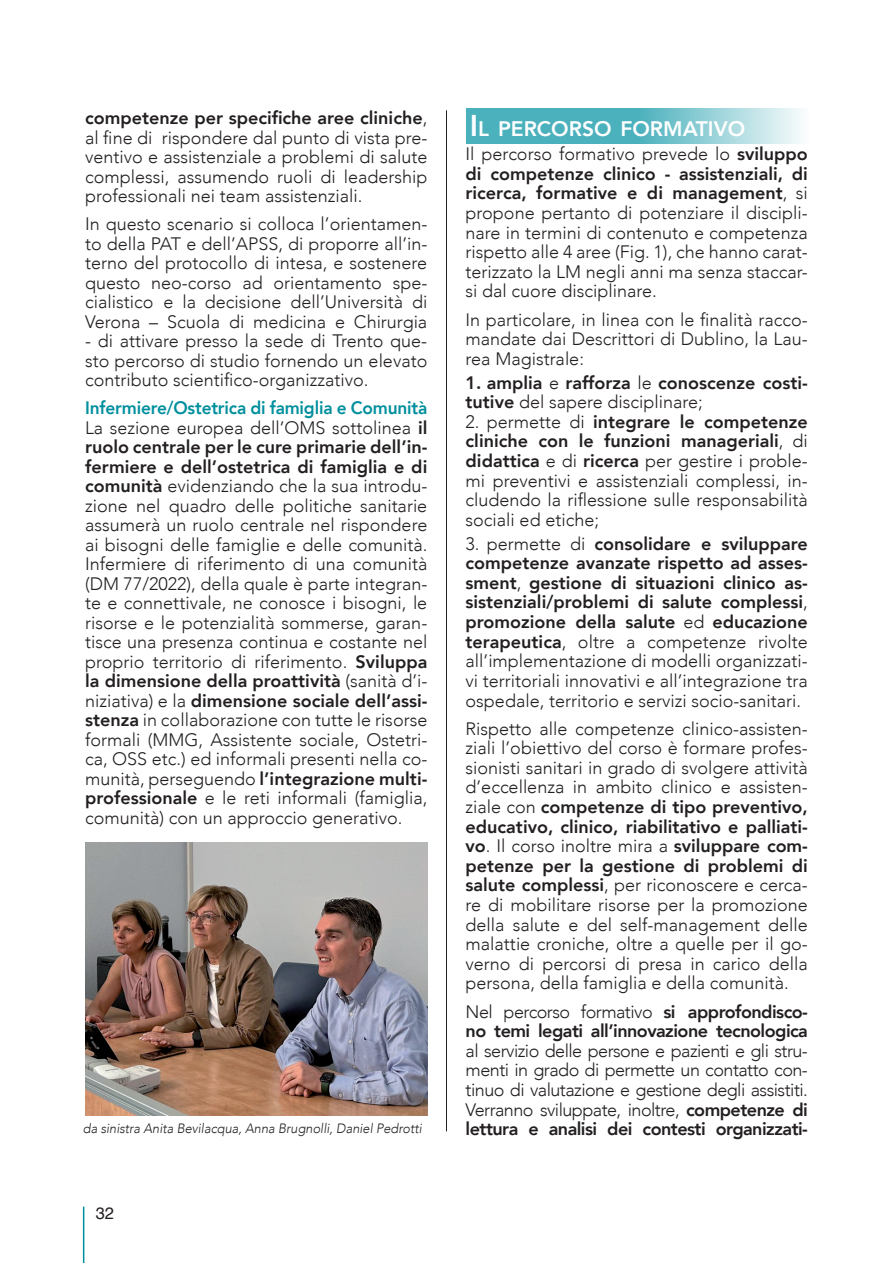
<style>
.page{position:relative;width:893px;height:1263px;background:#fff}
.page>*{position:absolute;margin:0;border:0;box-sizing:border-box;transform-origin:0 0}
.t1{font:800 21px "Avenir";color:#fff}
.t2{font:300 18px/19.5px "Avenir";color:#231f20;text-align:justify}
.t3{font:800 18px/19.6px "Avenir";letter-spacing:-.02em;color:#231f20;text-align:justify}
.t4{font:800 18px/19.6px "Avenir";color:#231f20}
.t5{font:16.5px "Helvetica";color:#231f20}
.t6{font:italic 300 13.5px "Avenir";color:#231f20;scale:.95 1}
.s1{font-weight:800}
.s2{font-weight:800;color:#008f9e}
.s3{font-size:30px}
.s4{font-weight:300}
</style>
<div class="page">
<svg style="left:466px;top:108px;width:335px;height:36px;background:#74c2cb"></svg>
<hr style="left:83px;top:1206px;width:1px;height:57px;background:#008f9e">
<img style="left:85px;top:842px;width:342px;height:273px">
<hr style="left:446px;top:110px;width:1px;height:1021px;background:#231f20">
<p class="t2" style="left:85px;top:108px;width:344px"><span class="s1">competenze per specifiche aree cliniche</span>, al fine di rispondere dal punto di vista pre&shy;ventivo e assistenziale a problemi di salute complessi, assumendo ruoli di leadership professionali nei team assistenziali.</p>
<p class="t2" style="left:85px;top:214px;width:344px">In questo scenario si colloca l’orientamen&shy;to della PAT e dell’APSS, di proporre all’in&shy;terno del protocollo di intesa, e sostenere questo neo-corso ad orientamento spe&shy;cialistico e la decisione dell’Università di Verona – Scuola di medicina e Chirurgia</p>
<p class="t2" style="left:85px;top:331px;width:344px">- di attivare presso la sede di Trento que&shy;sto percorso di studio fornendo un elevato contributo scientifico-organizzativo.</p>
<p class="t2" style="left:85px;top:398px;width:344px"><span class="s2">Infermiere/Ostetrica di famiglia e Comunità </span>La sezione europea dell’OMS sottolinea <span class="s1">il ruolo centrale per le cure primarie dell’in&shy;fermiere e dell’ostetrica di famiglia e di comunità</span> evidenziando che la sua introdu&shy;zione nel quadro delle politiche sanitarie assumerà un ruolo centrale nel rispondere ai bisogni delle famiglie e delle comunità.<br>Infermiere di riferimento di una comunità (DM 77/2022), della quale è parte integran&shy;te e connettivale, ne conosce i bisogni, le risorse e le potenzialità sommerse, garan&shy;tisce una presenza continua e costante nel proprio territorio di riferimento. <span class="s1">Sviluppa la dimensione della proattività</span> (sanità d’i&shy;niziativa) e la <span class="s1">dimensione sociale dell’assi&shy;stenza</span> in collaborazione con tutte le risorse formali (MMG, Assistente sociale, Ostetri&shy;ca, OSS etc.) ed informali presenti nella co&shy;munità, perseguendo <span class="s1">l’integrazione multi&shy;professionale</span> e le reti informali (famiglia, comunità) con un approccio generativo.</p>
<p class="t1" style="left:470px;top:113px;width:277px"><span class="s3">I</span> L PERCORSO FORMATIVO</p>
<p class="t2" style="left:466px;top:144px;width:344px">Il percorso formativo prevede lo <span class="s1">sviluppo di competenze clinico - assistenziali, di ricerca, formative e di management</span>, si propone pertanto di potenziare il discipli&shy;nare in termini di contenuto e competenza rispetto alle 4 aree (Fig. 1), che hanno carat&shy;terizzato la LM negli anni ma senza staccar&shy;si dal cuore disciplinare.</p>
<p class="t2" style="left:466px;top:309px;width:344px">In particolare, in linea con le finalità racco&shy;mandate dai Descrittori di Dublino, la Lau&shy;rea Magistrale:</p>
<p class="t4" style="left:466px;top:372px;width:344px">1. amplia <span class="s4">e</span> rafforza <span class="s4">le</span> conoscenze costi&shy;tutive <span class="s4">del sapere disciplinare;</span></p>
<p class="t2" style="left:466px;top:412px;width:344px">2. permette di <span class="s1">integrare le competenze cliniche con le funzioni manageriali</span>, di <span class="s1">didattica</span> e di <span class="s1">ricerca</span> per gestire i proble&shy;mi preventivi e assistenziali complessi, in&shy;cludendo la riflessione sulle responsabilità sociali ed etiche;</p>
<p class="t3" style="left:466px;top:534px;width:344px"><span class="s4">3. permette di</span> consolidare e sviluppare competenze avanzate rispetto ad asses&shy;sment<span class="s4">,</span> gestione di situazioni clinico as&shy;sistenziali/problemi di salute complessi<span class="s4">, </span>promozione della salute <span class="s4">ed</span> educazione terapeutica<span class="s4">, oltre a competenze rivolte all’implementazione di modelli organizzati&shy;vi territoriali innovativi e all’integrazione tra ospedale, territorio e servizi socio-sanitari.</span></p>
<p class="t2" style="left:466px;top:719px;width:344px">Rispetto alle competenze clinico-assisten&shy;ziali l’obiettivo del corso è formare profes&shy;sionisti sanitari in grado di svolgere attività d’eccellenza in ambito clinico e assisten&shy;ziale con <span class="s1">competenze di tipo preventivo, educativo, clinico, riabilitativo e palliati&shy;vo</span>. Il corso inoltre mira a <span class="s1">sviluppare com&shy;petenze per la gestione di problemi di salute complessi</span>, per riconoscere e cerca&shy;re di mobilitare risorse per la promozione della salute e del self-management delle malattie croniche, oltre a quelle per il go&shy;verno di percorsi di presa in carico della persona, della famiglia e della comunità.</p>
<p class="t3" style="left:466px;top:1001px;width:344px"><span class="s4">Nel percorso formativo</span> si approfondisco&shy;no temi legati all’innovazione tecnologica</p>
<p class="t2" style="left:466px;top:1041px;width:344px">al servizio delle persone e pazienti e gli stru&shy;menti in grado di permette un contatto con&shy;tinuo di valutazione e gestione degli assistiti.<br>Verranno sviluppate, inoltre, <span class="s1">competenze di</span></p>
<p class="t6" style="left:83px;top:1120px;width:358px">da sinistra Anita Bevilacqua, Anna Brugnolli, Daniel Pedrotti</p>
<p class="t3" style="left:466px;top:1119px;width:344px">lettura e analisi dei contesti organizzati-</p>
<p class="t5" style="left:96px;top:1200px;width:20px">32</p>
</div>
